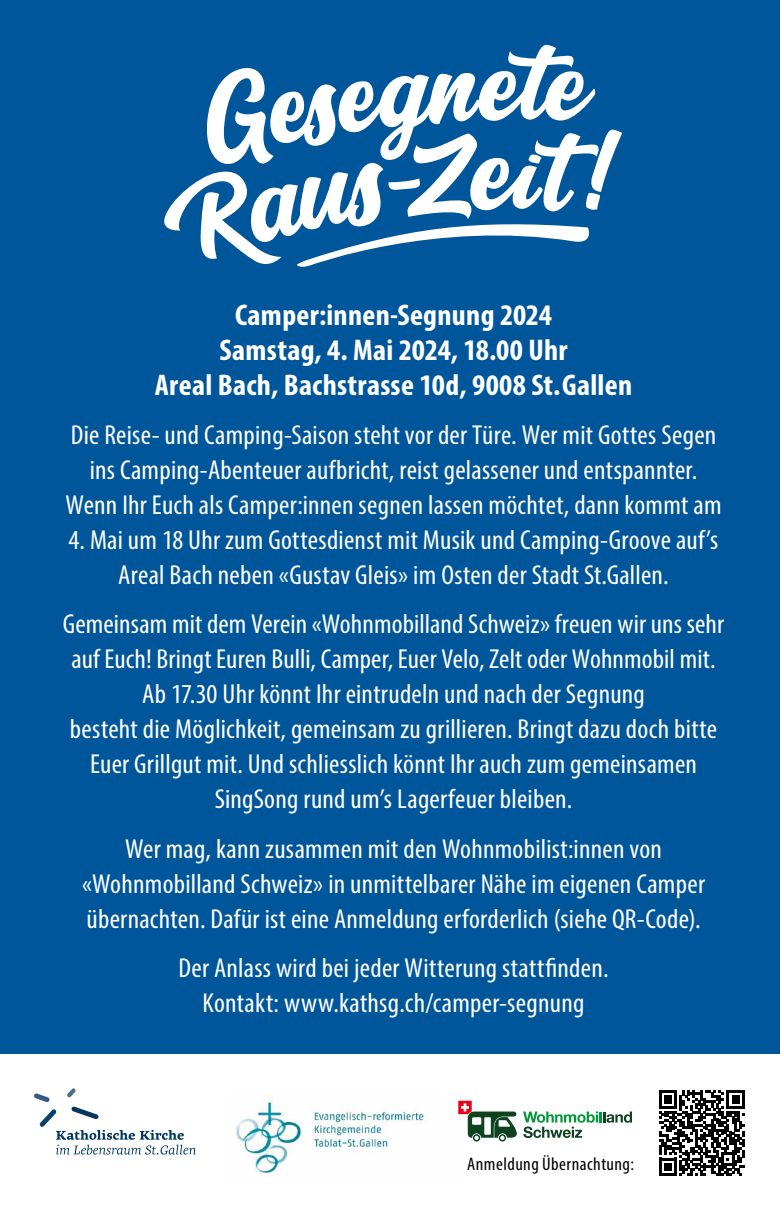
<style>
.page{position:relative;width:780px;height:1205px;background:#fff}
.page>*{position:absolute;margin:0;border:0;box-sizing:border-box;transform-origin:0 0}
.t1{font:700 condensed 30px/35px "Myriad Pro";letter-spacing:.01em;color:#fff;text-align:center}
.t2{font:condensed 27.5px/35px "Myriad Pro";letter-spacing:.01em;color:#fff;text-align:center}
.t3{font:condensed 18.25px "Myriad Pro";letter-spacing:.025em;color:#000}
</style>
<div class="page">
<div style="left:0;top:0;width:780px;height:1053px;background:#00569a"></div>
<svg style="left:164px;top:44px;width:458px;height:223px"></svg>
<svg style="left:659px;top:1090px;width:85px;height:86px"></svg>
<img style="left:235px;top:1094px;width:191px;height:81px">
<svg style="left:34px;top:1088px;width:162px;height:66px"></svg>
<svg style="left:523px;top:1111px;width:109px;height:27px"></svg>
<div style="left:473px;top:1134px;width:7px;height:7px;background:#0f421f;border-radius:50%"></div>
<svg style="left:458px;top:1100px;width:59px;height:40px"></svg>
<p class="t1" style="left:155px;top:297px;width:479px">Camper:innen-Segnung 2024<br>Samstag, 4. Mai 2024, 18.00 Uhr<br>Areal Bach, Bachstrasse 10d, 9008 St.Gallen</p>
<p class="t2" style="left:65px;top:417px;width:657px">Die Reise- und Camping-Saison steht vor der Türe. Wer mit Gottes Segen ins Camping-Abenteuer aufbricht, reist gelassener und entspannter.<br>Wenn Ihr Euch als Camper:innen segnen lassen möchtet, dann kommt am</p>
<p class="t2" style="left:69px;top:522px;width:651px">4. Mai um 18 Uhr zum Gottesdienst mit Musik und Camping-Groove auf’s<br>Areal Bach neben «Gustav Gleis» im Osten der Stadt St.Gallen.</p>
<p class="t2" style="left:63px;top:606px;width:662px">Gemeinsam mit dem Verein «Wohnmobilland Schweiz» freuen wir uns sehr auf Euch! Bringt Euren Bulli, Camper, Euer Velo, Zelt oder Wohnmobil mit.<br>Ab 17.30 Uhr könnt Ihr eintrudeln und nach der Segnung<br>besteht die Möglichkeit, gemeinsam zu grillieren. Bringt dazu doch bitte Euer Grillgut mit. Und schliesslich könnt Ihr auch zum gemeinsamen SingSong rund um’s Lagerfeuer bleiben.</p>
<p class="t2" style="left:82px;top:830px;width:624px">Wer mag, kann zusammen mit den Wohnmobilist:innen von «Wohnmobilland Schweiz» in unmittelbarer Nähe im eigenen Camper übernachten. Dafür ist eine Anmeldung erforderlich (siehe QR-Code).</p>
<p class="t2" style="left:178px;top:950px;width:431px">Der Anlass wird bei jeder Witterung stattfinden.<br>Kontakt: www.kathsg.ch/camper-segnung</p>
<p class="t3" style="left:467px;top:1153px;width:168px">Anmeldung Übernachtung:</p>
</div>
